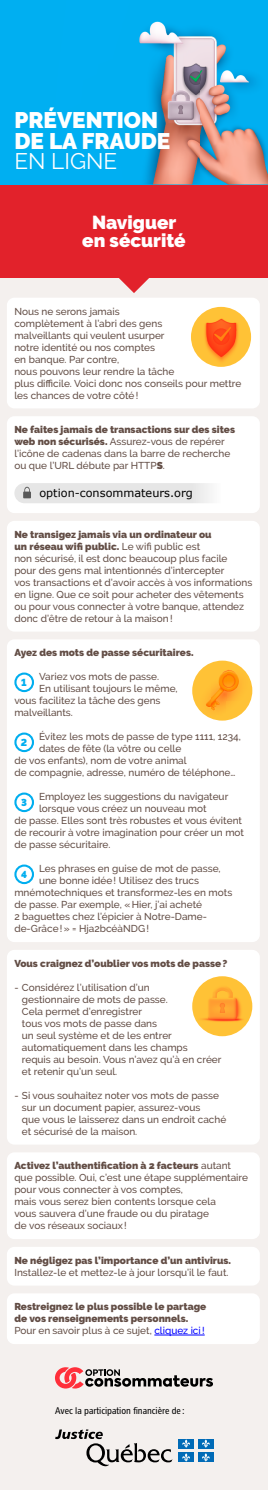
<style>
.page{position:relative;width:268px;height:1490px;background:#f4f0ee}
.page>*{position:absolute;margin:0;border:0;box-sizing:border-box;transform-origin:0 0}
.t1{font:900 22.5px/20.6px "Raleway";color:#fff}
.t2{font:22.5px "Raleway";color:#fff}
.t3{font:900 18.75px/18.8px "Raleway";color:#fff;text-align:center}
.t4{font:11.25px "Verdana";color:#000}
.t5{font:900 10.06px "Raleway";color:#00aeef}
.t6{font:500 10px/12px "Raleway";color:#624d45}
.t7{font:900 10px/12px "Raleway";color:#624d45}
.t8{font:9.75px "Chaloult Cond";color:#000}
.s1{font-weight:900}
.s2{font-weight:500}
.s3{font-weight:500;color:#00f}
</style>
<div class="page">
<svg style="left:119px;top:278px;width:30px;height:15px"></svg>
<div style="left:0;top:184px;width:268px;height:94px;background:#e2222b"></div>
<svg style="left:55px;top:1367px;width:158px;height:22px"></svg>
<svg style="left:55px;top:1430px;width:117px;height:37px"></svg>
<div style="left:178px;top:1439px;width:15px;height:9px;background:#006bb7"></div>
<div style="left:198px;top:1439px;width:15px;height:9px;background:#006bb7"></div>
<div style="left:178px;top:1453px;width:15px;height:9px;background:#006bb7"></div>
<svg style="left:182px;top:1439px;width:8px;height:23px"></svg>
<div style="left:198px;top:1453px;width:15px;height:9px;background:#006bb7"></div>
<svg style="left:201px;top:1439px;width:9px;height:23px"></svg>
<img style="left:0;top:0;width:268px;height:184px">
<div style="left:7px;top:298px;width:252px;height:110px;background:#fff;border-radius:8px"></div>
<div style="left:7px;top:416px;width:252px;height:97px;background:#fff;border-radius:8px"></div>
<div style="left:7px;top:521px;width:252px;height:111px;background:#fff;border-radius:8px"></div>
<div style="left:7px;top:639px;width:252px;height:303px;background:#fff;border-radius:8px"></div>
<div style="left:7px;top:950px;width:252px;height:195px;background:#fff;border-radius:8px"></div>
<div style="left:7px;top:1152px;width:252px;height:87px;background:#fff;border-radius:8px"></div>
<div style="left:7px;top:1247px;width:252px;height:39px;background:#fff;border-radius:8px"></div>
<div style="left:7px;top:1293px;width:252px;height:51px;background:#fff;border-radius:8px"></div>
<hr style="left:154px;top:1335px;width:50px;height:1px;background:#00f">
<div style="left:14px;top:483px;width:196px;height:20px;background:#e6e6e6"></div>
<div style="left:23px;top:492px;width:8px;height:6px;background:#595959"></div>
<div style="left:14px;top:673px;width:20px;height:19px;border:2px solid #00aeef;border-radius:50%"></div>
<div style="left:14px;top:733px;width:20px;height:19px;border:2px solid #00aeef;border-radius:50%"></div>
<div style="left:14px;top:793px;width:20px;height:19px;border:2px solid #00aeef;border-radius:50%"></div>
<div style="left:14px;top:865px;width:20px;height:19px;border:2px solid #00aeef;border-radius:50%"></div>
<img style="left:192px;top:976px;width:60px;height:60px">
<svg style="left:192px;top:976px;width:60px;height:60px;background:#ffb435"></svg>
<img style="left:191px;top:306px;width:60px;height:61px">
<svg style="left:191px;top:307px;width:60px;height:60px;background:#ff9b2d"></svg>
<svg style="left:192px;top:661px;width:60px;height:60px;background:#feb42f"></svg>
<h1 class="t1" style="left:14px;top:110px;width:157px">PRÉVENTION<br>DE LA FRAUDE</h1>
<h1 class="t2" style="left:14px;top:148px;width:104px">EN LIGNE</h1>
<h2 class="t3" style="left:82px;top:213px;width:105px">Naviguer en sécurité</h2>
<p class="t6" style="left:14px;top:305px;width:228px">Nous ne serons jamais<br>complètement à l’abri des gens<br>malveillants qui veulent usurper<br>notre identité ou nos comptes<br>en banque. Par contre,<br>nous pouvons leur rendre la tâche<br>plus difficile. Voici donc nos conseils pour mettre les chances de votre côté!</p>
<p class="t6" style="left:14px;top:424px;width:222px"><span class="s1">Ne faites jamais de transactions sur des sites web non sécurisés.</span> Assurez-vous de repérer l’icône de cadenas dans la barre de recherche ou que l’URL débute par HTTP<span class="s1">S</span>.</p>
<p class="t4" style="left:39px;top:486px;width:155px">option-consommateurs.org</p>
<p class="t6" style="left:14px;top:528px;width:239px"><span class="s1">Ne transigez jamais via un ordinateur ou<br>un réseau wifi public.</span> Le wifi public est<br>non sécurisé, il est donc beaucoup plus facile<br>pour des gens mal intentionnés d’intercepter<br>vos transactions et d’avoir accès à vos informations en ligne. Que ce soit pour acheter des vêtements ou pour vous connecter à votre banque, attendez donc d’être de retour à la maison!</p>
<p class="t7" style="left:14px;top:647px;width:180px">Ayez des mots de passe sécuritaires.</p>
<p class="t5" style="left:21px;top:677px;width:7px">1</p>
<p class="t6" style="left:39px;top:671px;width:121px">Variez vos mots de passe.</p>
<p class="t6" style="left:39px;top:683px;width:140px">En utilisant toujours le même,</p>
<p class="t6" style="left:14px;top:695px;width:147px">vous facilitez la tâche des gens</p>
<p class="t6" style="left:14px;top:707px;width:60px">malveillants.</p>
<p class="t5" style="left:21px;top:737px;width:8px">2</p>
<p class="t6" style="left:39px;top:731px;width:203px">Évitez les mots de passe de type 1111, 1234,</p>
<p class="t6" style="left:39px;top:743px;width:144px">dates de fête (la vôtre ou celle</p>
<p class="t6" style="left:14px;top:755px;width:173px">de vos enfants), nom de votre animal</p>
<p class="t6" style="left:14px;top:767px;width:222px">de compagnie, adresse, numéro de téléphone…</p>
<p class="t5" style="left:21px;top:797px;width:7px">3</p>
<p class="t6" style="left:39px;top:791px;width:190px">Employez les suggestions du navigateur</p>
<p class="t6" style="left:39px;top:803px;width:169px">lorsque vous créez un nouveau mot</p>
<p class="t6" style="left:14px;top:815px;width:229px">de passe. Elles sont très robustes et vous évitent</p>
<p class="t6" style="left:14px;top:827px;width:231px">de recourir à votre imagination pour créer un mot</p>
<p class="t6" style="left:14px;top:839px;width:97px">de passe sécuritaire.</p>
<p class="t5" style="left:21px;top:869px;width:7px">4</p>
<p class="t6" style="left:39px;top:863px;width:183px">Les phrases en guise de mot de passe,</p>
<p class="t6" style="left:39px;top:875px;width:161px">une bonne idée! Utilisez des trucs</p>
<p class="t6" style="left:14px;top:887px;width:219px">mnémotechniques et transformez-les en mots</p>
<p class="t6" style="left:14px;top:899px;width:189px">de passe. Par exemple, «Hier, j’ai acheté</p>
<p class="t6" style="left:14px;top:911px;width:194px">2 baguettes chez l’épicier à Notre-Dame-</p>
<p class="t6" style="left:14px;top:923px;width:136px">de-Grâce!» = Hja2bcéàNDG!</p>
<p class="t7" style="left:14px;top:957px;width:214px">Vous craignez d’oublier vos mots de passe?</p>
<p class="t6" style="left:22px;top:981px;width:201px;text-indent:-8px">- Considérez l’utilisation d’un<br>gestionnaire de mots de passe.<br>Cela permet d’enregistrer<br>tous vos mots de passe dans<br>un seul système et de les entrer automatiquement dans les champs<br>requis au besoin. Vous n’avez qu’à en créer et retenir qu’un seul.</p>
<p class="t6" style="left:22px;top:1089px;width:205px;text-indent:-8px">- Si vous souhaitez noter vos mots de passe sur un document papier, assurez-vous<br>que vous le laisserez dans un endroit caché et sécurisé de la maison.</p>
<p class="t6" style="left:14px;top:1160px;width:235px"><span class="s1">Activez l’authentification à 2 facteurs</span> autant que possible. Oui, c’est une étape supplémentaire pour vous connecter à vos comptes,<br>mais vous serez bien contents lorsque cela<br>vous sauvera d’une fraude ou du piratage<br>de vos réseaux sociaux!</p>
<p class="t7" style="left:14px;top:1254px;width:218px">Ne négligez pas l’importance d’un antivirus.</p>
<p class="t6" style="left:14px;top:1266px;width:215px">Installez-le et mettez-le à jour lorsqu’il le faut.</p>
<p class="t7" style="left:14px;top:1301px;width:193px">Restreignez le plus possible le partage de vos renseignements personnels.<br><span class="s2">Pour en savoir plus à ce sujet,</span> <span class="s3">cliquez ici!</span></p>
<p class="t8" style="left:55px;top:1404px;width:131px">Avec la participation financière de :</p>
</div>
